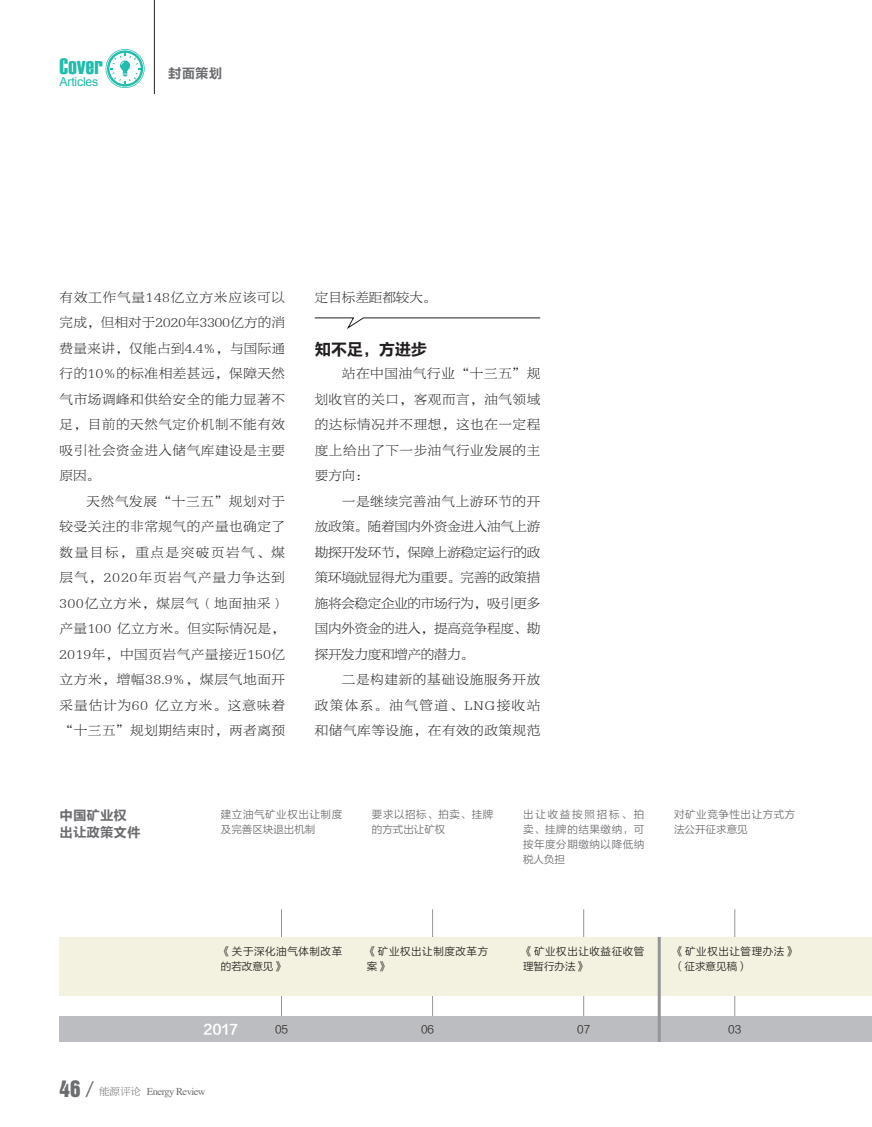
<style>
.page{position:relative;width:872px;height:1127px;background:#fff}
.page>*{position:absolute;margin:0;border:0;box-sizing:border-box;transform-origin:0 0}
.大标题{font:22.5px "Haettenschweiler";letter-spacing:.01em;color:#22bcac;scale:1.04 1}
.t1{font:21px "Helvetica Inserat LT Std";color:#6c6d70}
.一级标{font:16.5px "FZLTCHK GBK1 0";letter-spacing:-.03em;color:#231f20}
.内文{font:13.5px/25.5px "FZBYSK GBK1 0";letter-spacing:.045em;color:#231f20;text-align:justify}
.眉头{font:13.5px "FZLTCHK GBK1 0";color:#6c6d70}
.内文-2{font:13.5px "FZBYSK GBK1 0";color:#231f20}
.文章结尾作者{font:13.5px "FZLTZCHJW GB1 0";color:#fff}
.眉头-2{font:12.45px "Arial";letter-spacing:-.02em;color:#22bcac}
.文章结尾作者-2{font:10.5px/15px "FZLTXIHJW GB1 0";letter-spacing:.055em;color:#6c6d70}
.文章结尾作者-3{font:10.5px/15px "FZLTXIHJW GB1 0";letter-spacing:.055em;color:#231f20}
.文章结尾作者-4{font:10.5px/15px "FZLTXIHJW GB1 0";letter-spacing:.025em;color:#6c6d70}
.t2{font:10.5px "Times";letter-spacing:-.05em;color:#6c6d70}
.s1{font-family:"FZBYSK GBK1 0";font-size:24px}
.s2{font-family:"FZBYSK GBK1 0"}
</style>
<div class="page">
<hr style="left:281px;top:909px;width:1px;height:109px;background:#939598">
<hr style="left:432px;top:909px;width:1px;height:109px;background:#939598">
<hr style="left:583px;top:909px;width:1px;height:109px;background:#939598">
<hr style="left:734px;top:909px;width:1px;height:109px;background:#939598">
<svg style="left:314px;top:317px;width:226px;height:12px"></svg>
<hr style="left:154px;top:0;width:1px;height:94px;background:#231f20">
<svg style="left:106px;top:49px;width:39px;height:39px"></svg>
<div style="left:59px;top:937px;width:813px;height:59px;background:#f3f1df"></div>
<div style="left:60px;top:1017px;width:812px;height:25px;background:#bcbdc0"></div>
<hr style="left:657px;top:937px;width:3px;height:105px;background:#939598">
<p class="大标题" style="left:59px;top:51px;width:43px">Cover</p>
<p class="眉头-2" style="left:59px;top:73px;width:40px">Articles</p>
<p class="眉头" style="left:168px;top:66px;width:55px">封面策划</p>
<p class="内文" style="left:60px;top:285px;width:227px">有效工作气量148亿立方米应该可以完成，但相对于2020年3300亿方的消费量来讲，仅能占到4.4%，与国际通行的10%的标准相差甚远，保障天然气市场调峰和供给安全的能力显著不足，目前的天然气定价机制不能有效吸引社会资金进入储气库建设是主要原因。</p>
<p class="内文" style="left:60px;top:489px;width:227px;text-indent:27px">天然气发展“十三五”规划对于较受关注的非常规气的产量也确定了数量目标，重点是突破页岩气、煤层气，2020年页岩气产量力争达到300亿立方米，煤层气（地面抽采）产量100 亿立方米。但实际情况是，2019年，中国页岩气产量接近150亿立方米，增幅38.9%，煤层气地面开采量估计为60 亿立方米。这意味着“十三五”规划期结束时，两者离预</p>
<p class="内文-2" style="left:315px;top:290px;width:123px">定目标差距都较大。</p>
<p class="一级标" style="left:315px;top:341px;width:114px">知不足，方进步</p>
<p class="内文" style="left:315px;top:361px;width:227px;text-indent:27px">站在中国油气行业“十三五”规划收官的关口，客观而言，油气领域的达标情况并不理想，这也在一定程度上给出了下一步油气行业发展的主要方向：</p>
<p class="内文" style="left:315px;top:489px;width:227px;text-indent:27px">一是继续完善油气上游环节的开放政策。随着国内外资金进入油气上游勘探开发环节，保障上游稳定运行的政策环境就显得尤为重要。完善的政策措施将会稳定企业的市场行为，吸引更多国内外资金的进入，提高竞争程度、勘探开发力度和增产的潜力。</p>
<p class="内文" style="left:315px;top:667px;width:227px;text-indent:27px">二是构建新的基础设施服务开放政策体系。油气管道、LNG接收站和储气库等设施，在有效的政策规范</p>
<p class="眉头" style="left:60px;top:808px;width:69px">中国矿业权</p>
<p class="眉头" style="left:60px;top:824px;width:82px">出让政策文件</p>
<p class="文章结尾作者-2" style="left:221px;top:807px;width:123px">建立油气矿业权出让制度及完善区块退出机制</p>
<p class="文章结尾作者-2" style="left:523px;top:807px;width:123px;text-align:justify">出让收益按照招标、拍卖、挂牌的结果缴纳，可按年度分期缴纳以降低纳税人负担</p>
<p class="文章结尾作者-2" style="left:674px;top:807px;width:123px">对矿业竞争性出让方式方法公开征求意见</p>
<p class="文章结尾作者-4" style="left:372px;top:807px;width:123px">要求以招标、拍卖、挂牌的方式出让矿权</p>
<p class="文章结尾作者-3" style="left:221px;top:944px;width:123px">《关于深化油气体制改革的若改意见》</p>
<p class="文章结尾作者-3" style="left:367px;top:944px;width:123px">《矿业权出让制度改革方案》</p>
<p class="文章结尾作者-3" style="left:523px;top:944px;width:123px">《矿业权出让收益征收管理暂行办法》</p>
<p class="文章结尾作者-3" style="left:674px;top:944px;width:123px">《矿业权出让管理办法》（征求意见稿）</p>
<p class="文章结尾作者" style="left:204px;top:1022px;width:36px">2017</p>
<p class="文章结尾作者-3" style="left:275px;top:1022px;width:14px">05</p>
<p class="文章结尾作者-3" style="left:421px;top:1022px;width:14px">06</p>
<p class="文章结尾作者-3" style="left:577px;top:1022px;width:14px">07</p>
<p class="文章结尾作者-3" style="left:728px;top:1022px;width:15px">03</p>
<h2 class="t1" style="left:60px;top:1076px;width:37px">46<span class="s1">/</span></h2>
<p class="t2" style="left:99px;top:1082px;width:108px"><span class="s2">能源评论</span> Energy Review</p>
</div>
